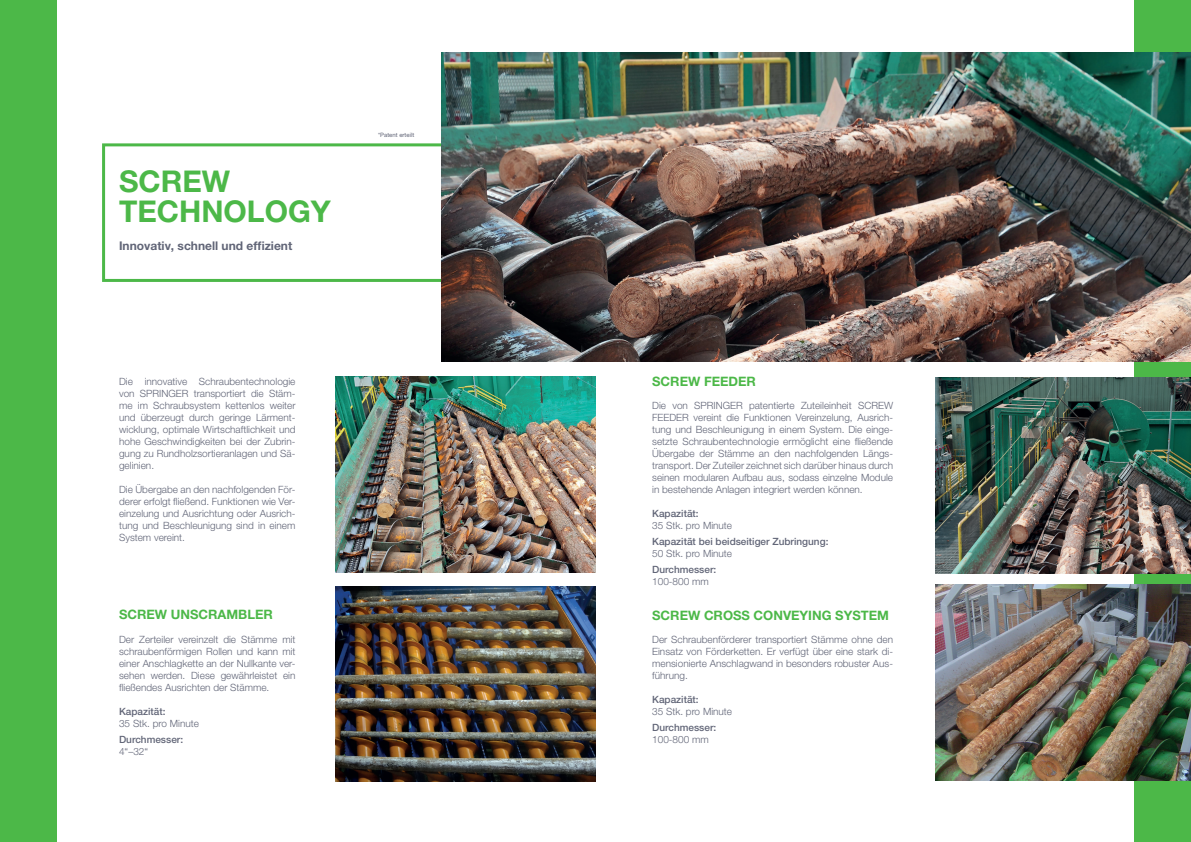
<style>
.page{position:relative;width:1191px;height:842px;background:#fff}
.page>*{position:absolute;margin:0;border:0;box-sizing:border-box;transform-origin:0 0}
.t1{font:700 30px/30px "Helvetica Neue LT Pro";color:#4cb848}
.t2{font:700 13px "Helvetica Neue LT Pro";color:#4cb848}
.t3{font:700 12px "Helvetica Neue LT Pro";color:#616577}
.t4{font:300 10px/12px "Helvetica Neue LT Pro";color:#616577;text-align:justify}
.t5{font:500 10px "Helvetica Neue LT Pro";color:#616577}
.t6{font:6px "Helvetica Neue LT Pro";color:#616577}
</style>
<div class="page">
<div style="left:0;top:0;width:57px;height:842px;background:#4cb848"></div>
<div style="left:1134px;top:0;width:57px;height:842px;background:#4cb848"></div>
<div style="left:102px;top:143px;width:697px;height:139px;border:3px solid #4cb848"></div>
<img style="left:441px;top:53px;width:750px;height:308px">
<img style="left:335px;top:376px;width:260px;height:197px">
<img style="left:335px;top:586px;width:260px;height:196px">
<img style="left:935px;top:377px;width:256px;height:196px">
<img style="left:935px;top:585px;width:256px;height:196px">
<h1 class="t1" style="left:119px;top:165px;width:213px">SCREW<br>TECHNOLOGY</h1>
<p class="t3" style="left:119px;top:238px;width:175px">Innovativ, schnell und effizient</p>
<p class="t6" style="left:378px;top:131px;width:38px">*Patent erteilt</p>
<p class="t4" style="left:119px;top:375px;width:178px">Die innovative Schraubentechnologie von SPRINGER transportiert die Stäm&shy;me im Schraubsystem kettenlos weiter und überzeugt durch geringe Lärment&shy;wicklung, optimale Wirtschaftlichkeit und hohe Geschwindigkeiten bei der Zubrin&shy;gung zu Rundholzsortieranlagen und Sä&shy;gelinien.</p>
<p class="t4" style="left:119px;top:483px;width:178px">Die Übergabe an den nachfolgenden För&shy;derer erfolgt fließend. Funktionen wie Ver&shy;einzelung und Ausrichtung oder Ausrich&shy;tung und Beschleunigung sind in einem System vereint.</p>
<h2 class="t2" style="left:119px;top:607px;width:155px">SCREW UNSCRAMBLER</h2>
<p class="t4" style="left:119px;top:633px;width:178px">Der Zerteiler vereinzelt die Stämme mit schraubenförmigen Rollen und kann mit einer Anschlagkette an der Nullkante ver&shy;sehen werden. Diese gewährleistet ein fließendes Ausrichten der Stämme.</p>
<p class="t5" style="left:119px;top:705px;width:48px">Kapazität:</p>
<p class="t4" style="left:119px;top:717px;width:81px">35 Stk. pro Minute</p>
<p class="t5" style="left:119px;top:733px;width:66px">Durchmesser:</p>
<p class="t4" style="left:119px;top:745px;width:31px">4“–32“</p>
<h2 class="t2" style="left:652px;top:373px;width:105px">SCREW FEEDER</h2>
<p class="t4" style="left:652px;top:399px;width:242px">Die von SPRINGER patentierte Zuteileinheit SCREW FEEDER vereint die Funktionen Vereinzelung, Ausrich&shy;tung und Beschleunigung in einem System. Die einge&shy;setzte Schraubentechnologie ermöglicht eine fließende Übergabe der Stämme an den nachfolgenden Längs&shy;transport. Der Zuteiler zeichnet sich darüber hinaus durch seinen modularen Aufbau aus, sodass einzelne Module in bestehende Anlagen integriert werden können.</p>
<p class="t5" style="left:652px;top:507px;width:48px">Kapazität:</p>
<p class="t4" style="left:652px;top:519px;width:81px">35 Stk. pro Minute</p>
<p class="t5" style="left:652px;top:535px;width:178px">Kapazität bei beidseitiger Zubringung:</p>
<p class="t4" style="left:652px;top:547px;width:81px">50 Stk. pro Minute</p>
<p class="t5" style="left:652px;top:563px;width:66px">Durchmesser:</p>
<p class="t4" style="left:652px;top:575px;width:58px">100-800 mm</p>
<h2 class="t2" style="left:652px;top:607px;width:238px">SCREW CROSS CONVEYING SYSTEM</h2>
<p class="t4" style="left:652px;top:633px;width:242px">Der Schraubenförderer transportiert Stämme ohne den Einsatz von Förderketten. Er verfügt über eine stark di&shy;mensionierte Anschlagwand in besonders robuster Aus&shy;führung.</p>
<p class="t5" style="left:652px;top:693px;width:48px">Kapazität:</p>
<p class="t4" style="left:652px;top:705px;width:81px">35 Stk. pro Minute</p>
<p class="t5" style="left:652px;top:721px;width:66px">Durchmesser:</p>
<p class="t4" style="left:652px;top:733px;width:58px">100-800 mm</p>
</div>
